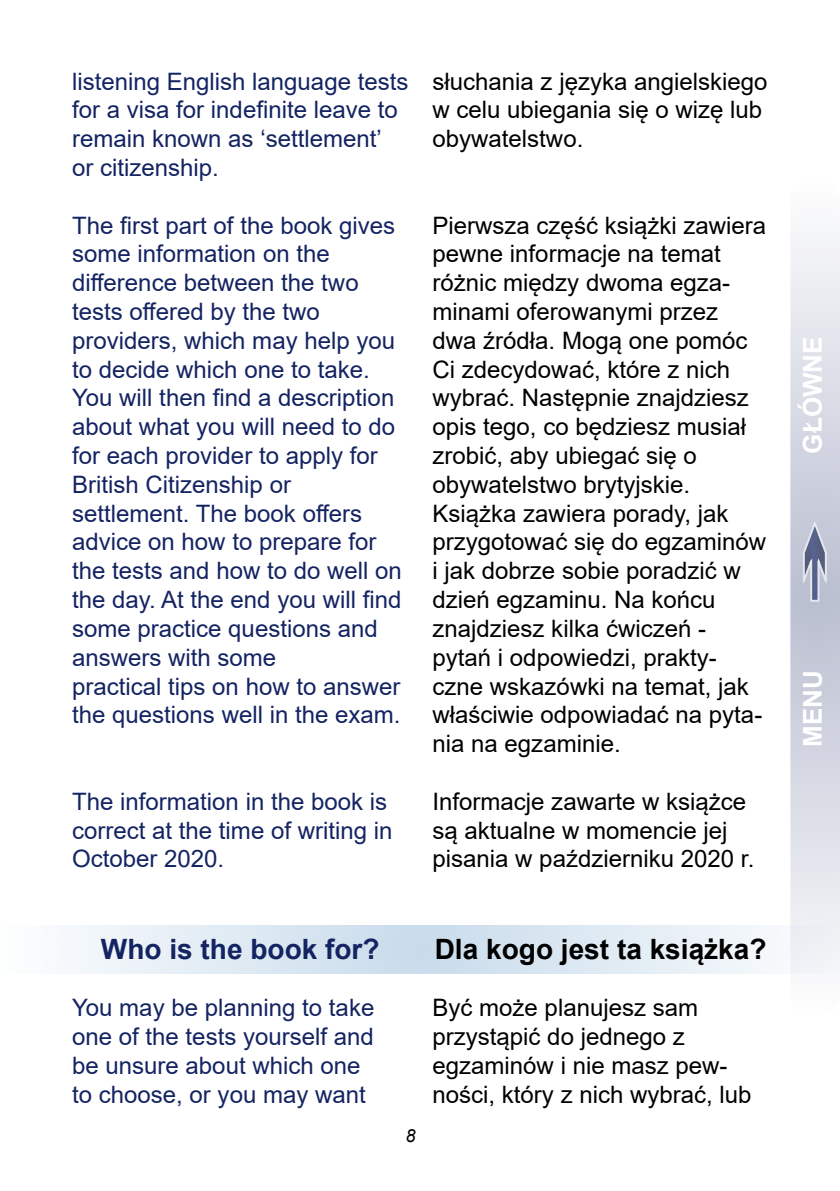
<style>
.page{position:relative;width:840px;height:1191px;background:#fff}
.page>*{position:absolute;margin:0;border:0;box-sizing:border-box;transform-origin:0 0}
.t1{font:700 28px "Arial";color:#000}
.t2{font:700 28px "Arial";color:#142462}
.t3{font:700 26px "Arial";color:#fff}
.t4{font:24px/28.8px "Arial";color:#142462}
.t5{font:24px/28.8px "Arial";color:#000}
.t6{font:italic 18px "Arial";color:#000}
</style>
<div class="page">
<svg style="left:790px;top:178px;width:49px;height:840px"></svg>
<div style="left:789px;top:505px;width:48px;height:113px;background:#c0c4d5"></div>
<svg style="left:803px;top:521px;width:24px;height:81px"></svg>
<svg style="left:67px;top:925px;width:772px;height:48px"></svg>
<p class="t4" style="left:72px;top:66px;width:337px">listening English language tests for a visa for indefinite leave to remain known as ‘settlement’ or citizenship.</p>
<p class="t4" style="left:72px;top:210px;width:331px">The first part of the book gives some information on the difference between the two tests offered by the two providers, which may help you to decide which one to take.<br>You will then find a description about what you will need to do for each provider to apply for<br>British Citizenship or settlement. The book offers advice on how to prepare for the tests and how to do well on the day. At the end you will find some practice questions and answers with some<br>practical tips on how to answer the questions well in the exam.</p>
<p class="t4" style="left:72px;top:786px;width:322px">The information in the book is correct at the time of writing in<br>October 2020.</p>
<p class="t5" style="left:432px;top:66px;width:336px">słuchania z języka angielskiego w celu ubiegania się o wizę lub obywatelstwo.</p>
<p class="t5" style="left:432px;top:210px;width:335px">Pierwsza część książki zawiera pewne informacje na temat różnic między dwoma egza&shy;minami oferowanymi przez dwa źródła. Mogą one pomóc<br>Ci zdecydować, które z nich wybrać. Następnie znajdziesz opis tego, co będziesz musiał zrobić, aby ubiegać się o obywatelstwo brytyjskie.<br>Książka zawiera porady, jak przygotować się do egzaminów i jak dobrze sobie poradzić w dzień egzaminu. Na końcu znajdziesz kilka ćwiczeń - pytań i odpowiedzi, prakty&shy;czne wskazówki na temat, jak właściwie odpowiadać na pyta&shy;nia na egzaminie.</p>
<p class="t5" style="left:432px;top:786px;width:323px">Informacje zawarte w książce są aktualne w momencie jej pisania w październiku 2020 r.</p>
<p class="t2" style="left:101px;top:929px;width:280px">Who is the book for?</p>
<p class="t4" style="left:72px;top:993px;width:303px">You may be planning to take one of the tests yourself and be unsure about which one to choose, or you may want</p>
<p class="t6" style="left:405px;top:1123px;width:12px">8</p>
<p class="t1" style="left:434px;top:929px;width:333px">Dla kogo jest ta książka?</p>
<p class="t5" style="left:432px;top:993px;width:320px">Być może planujesz sam przystąpić do jednego z egzaminów i nie masz pew&shy;ności, który z nich wybrać, lub</p>
<p class="t3" style="left:793px;top:453px;width:119px;rotate:-90deg">GŁÓWNE</p>
<p class="t3" style="left:793px;top:747px;width:78px;rotate:-90deg">MENU</p>
</div>
